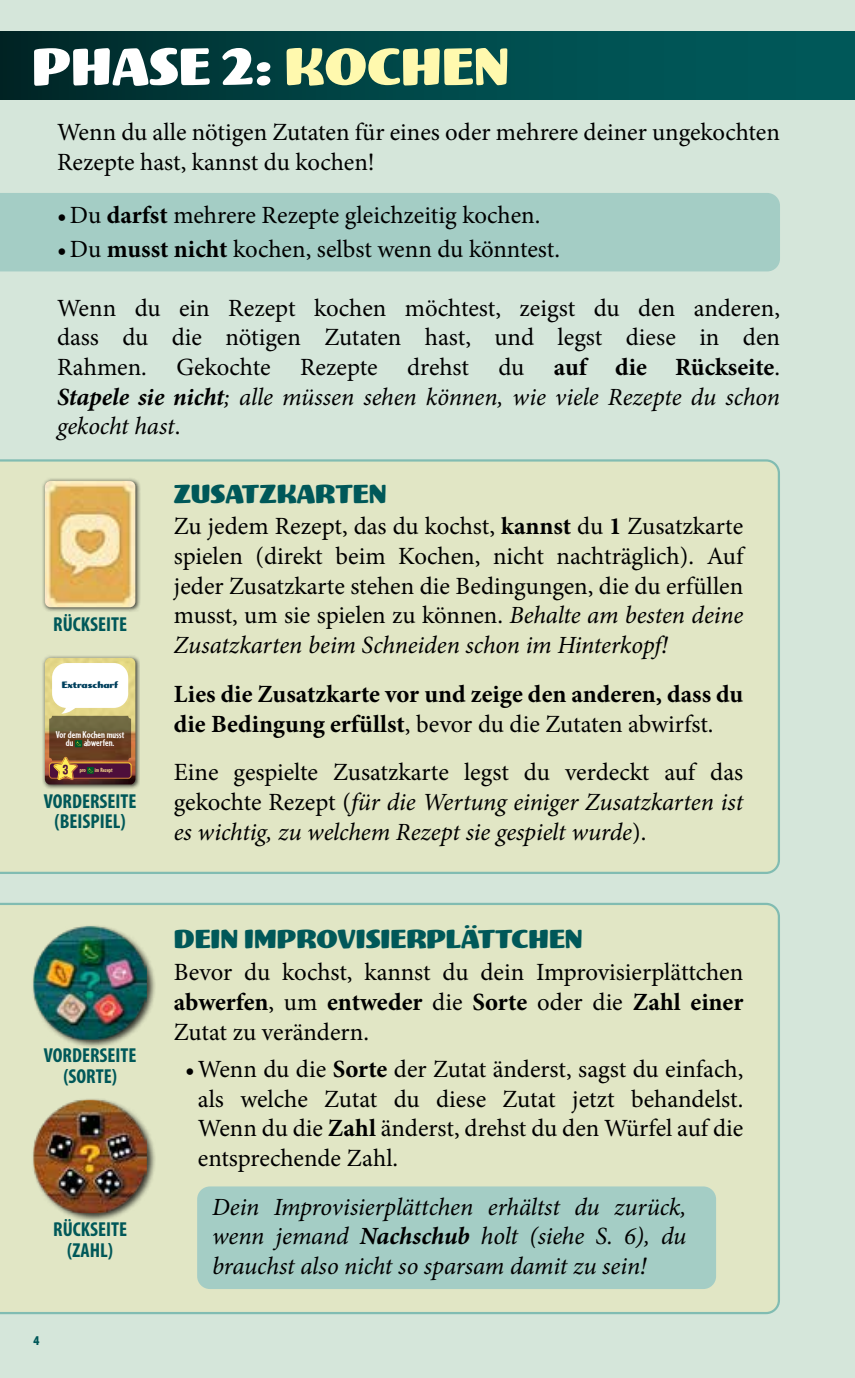
<style>
.page{position:relative;width:855px;height:1378px;background:#d5e6da}
.page>*{position:absolute;margin:0;border:0;box-sizing:border-box;transform-origin:0 0}
.t1{font:54px "Meatball";color:#fff}
.t2{font:27px "Meatball";color:#005859}
.t3{font:24.75px/29.7px "Minion Pro";color:#000;text-align:justify}
.t4{font:italic 24.75px/29.7px "Minion Pro";letter-spacing:-.01em;color:#000;text-align:justify}
.t5{font:700 24.75px/29.7px "Minion Pro";color:#000}
.t6{font:700 condensed 20.25px/20.2px "Myriad Pro";color:#005859;text-align:center}
.t7{font:13.5px "Dimbo";color:#4e0f3b}
.t8{font:900 condensed 13.5px "Myriad Pro";color:#005859}
.t9{font:700 10.12px/8.1px "Cafeteria";color:#fff;text-align:center}
.t10{font:9.67px "Meatball";color:#00405d}
.t11{font:700 6.08px "Cafeteria";letter-spacing:-.005em;color:#ffe690}
.s1{color:#fff9ae}
.s2{font-weight:700}
.s3{font-weight:700;font-style:italic}
.s4{font-style:italic}
.s5{font-weight:400}
.s6{font-style:normal}
</style>
<div class="page">
<div style="left:0;top:902px;width:780px;height:413px;background:#e1e6c5"></div>
<div style="left:0;top:459px;width:780px;height:415px;background:#e1e6c5"></div>
<div style="left:0;top:193px;width:780px;height:78px;background:#a4cdc5"></div>
<div style="left:197px;top:1186px;width:519px;height:103px;background:#a4cdc5;border-radius:13px"></div>
<div style="left:31px;top:924px;width:125px;height:125px;background:#000;opacity:.75"></div>
<img style="left:33px;top:926px;width:114px;height:113px">
<div style="left:31px;top:1097px;width:125px;height:125px;background:#000;opacity:.75"></div>
<img style="left:33px;top:1099px;width:114px;height:114px">
<div style="left:41px;top:477px;width:100px;height:136px;background:#000;opacity:.75"></div>
<img style="left:45px;top:481px;width:90px;height:126px">
<div style="left:41px;top:654px;width:99px;height:135px;background:#000;opacity:.75"></div>
<img style="left:45px;top:658px;width:90px;height:126px">
<svg style="left:49px;top:716px;width:82px;height:44px;background:#6b4e2d"></svg>
<div style="left:52px;top:663px;width:76px;height:45px;background:#fff;border-radius:14px"></div>
<svg style="left:61px;top:707px;width:15px;height:6px"></svg>
<div style="left:75px;top:740px;width:7px;height:7px;background:#00582a"></div>
<svg style="left:76px;top:741px;width:5px;height:5px"></svg>
<div style="left:49px;top:763px;width:82px;height:15px;background:#4e0f3b;border-radius:3px"></div>
<div style="left:49px;top:762px;width:82px;height:16px;border:1px solid #fff;border-radius:3px"></div>
<svg style="left:87px;top:767px;width:7px;height:7px"></svg>
<svg style="left:88px;top:767px;width:5px;height:5px"></svg>
<svg style="left:53px;top:757px;width:25px;height:23px"></svg>
<div style="left:0;top:31px;width:855px;height:68px;background:linear-gradient(to right,#002b2b,#006061)"></div>
<h1 class="t1" style="left:32px;top:36px;width:479px">PHASE 2: <span class="s1">KOCHEN</span></h1>
<p class="t3" style="left:57px;top:117px;width:724px">Wenn du alle nötigen Zutaten für eines oder mehrere deiner ungekochten<br>Rezepte hast, kannst du kochen!</p>
<p class="t3" style="left:57px;top:201px;width:485px">•Du <span class="s2">darfst</span> mehrere Rezepte gleichzeitig kochen.</p>
<p class="t3" style="left:57px;top:234px;width:504px">•Du <span class="s2">musst nicht</span> kochen, selbst wenn du könntest.</p>
<p class="t3" style="left:57px;top:293px;width:724px">Wenn du ein Rezept kochen möchtest, zeigst du den anderen, dass du die nötigen Zutaten hast, und legst diese in den Rahmen. Gekochte Rezepte drehst du <span class="s2">auf die Rückseite</span>.<br><span class="s3">Stapele sie nicht</span><span class="s4">; alle müssen sehen können, wie viele Rezepte du schon gekocht hast</span>.</p>
<p class="t6" style="left:53px;top:614px;width:75px">RÜCKSEITE</p>
<p class="t10" style="left:62px;top:679px;width:58px">Extrascharf</p>
<p class="t9" style="left:56px;top:730px;width:70px">Vor dem Kochen musst du abwerfen.</p>
<p class="t11" style="left:80px;top:766px;width:8px">pro</p>
<p class="t11" style="left:95px;top:766px;width:19px">im Rezept</p>
<p class="t7" style="left:63px;top:762px;width:7px">3</p>
<p class="t6" style="left:44px;top:791px;width:94px">VORDERSEITE (BEISPIEL)</p>
<p class="t6" style="left:44px;top:1045px;width:94px">VORDERSEITE (SORTE)</p>
<p class="t6" style="left:53px;top:1219px;width:75px">RÜCKSEITE (ZAHL)</p>
<p class="t8" style="left:33px;top:1332px;width:7px">4</p>
<p class="t2" style="left:174px;top:478px;width:214px">ZUSATZKARTEN</p>
<p class="t3" style="left:174px;top:511px;width:571px">Zu jedem Rezept, das du kochst, <span class="s2">kannst</span> du <span class="s2">1</span> Zusatzkarte spielen (direkt beim Kochen, nicht nachträglich). Auf jeder Zusatzkarte stehen die Bedingungen, die du erfüllen musst, um sie spielen zu können. <span class="s4">Behalte am besten deine Zusatzkarten beim Schneiden schon im Hinterkopf!</span></p>
<p class="t5" style="left:174px;top:679px;width:571px">Lies die Zusatzkarte vor und zeige den anderen, dass du die Bedingung erfüllst<span class="s5">, bevor du die Zutaten abwirfst.</span></p>
<p class="t4" style="left:174px;top:757px;width:571px"><span class="s6">Eine gespielte Zusatzkarte legst du verdeckt auf das gekochte Rezept (</span>für die Wertung einiger Zusatzkarten ist es wichtig, zu welchem Rezept sie gespielt wurde<span class="s6">).</span></p>
<p class="t2" style="left:174px;top:923px;width:410px">DEIN IMPROVISIERPLÄTTCHEN</p>
<p class="t3" style="left:174px;top:957px;width:571px">Bevor du kochst, kannst du dein Improvisierplättchen <span class="s2">abwerfen</span>, um <span class="s2">entweder</span> die <span class="s2">Sorte</span> oder die <span class="s2">Zahl einer </span>Zutat zu verändern.</p>
<p class="t3" style="left:198px;top:1054px;width:547px;text-indent:-13px">•Wenn du die <span class="s2">Sorte</span> der Zutat änderst, sagst du einfach, als welche Zutat du diese Zutat jetzt behandelst.<br>Wenn du die <span class="s2">Zahl</span> änderst, drehst du den Würfel auf die entsprechende Zahl.</p>
<p class="t4" style="left:212px;top:1192px;width:476px">Dein Improvisierplättchen erhältst du zurück, wenn jemand <span class="s2">Nachschub</span> holt (siehe S. 6), du brauchst also nicht so sparsam damit zu sein!</p>
</div>
